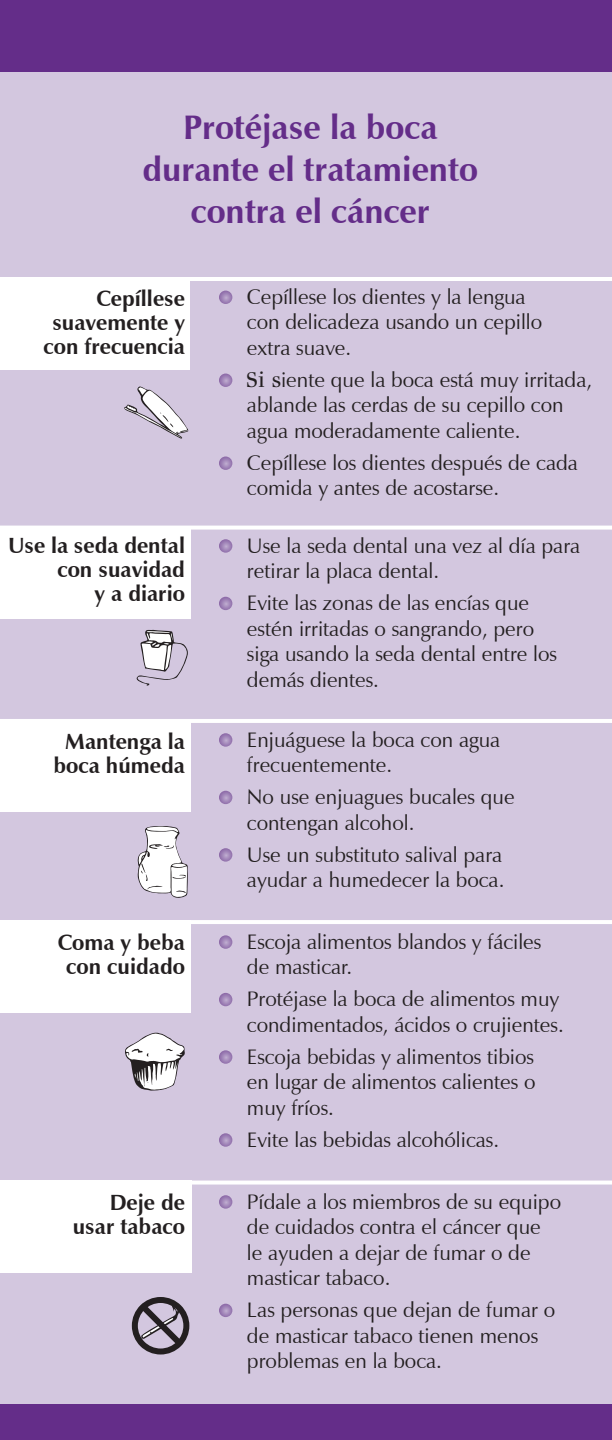
<style>
.page{position:relative;width:612px;height:1440px;background:#fff}
.page>*{position:absolute;margin:0;border:0;box-sizing:border-box;transform-origin:0 0}
.t1{font:700 34px/42px "Zapf Humanist 601 BT";color:#642d89;text-align:center}
.t2{font:700 22px/24px "Zapf Humanist 601 BT";color:#231f20;text-align:right}
.t3{font:21px/25.4px "Zapf Humanist 601 BT";color:#231f20}
.s1{font-family:"Zapf Book ITCLT";font-weight:300;font-size:22px}
</style>
<div class="page">
<div style="left:0;top:57px;width:612px;height:1347px;background:#d3c7df"></div>
<div style="left:0;top:277px;width:189px;height:93px;background:#fff"></div>
<div style="left:0;top:526px;width:190px;height:92px;background:#fff"></div>
<div style="left:0;top:719px;width:190px;height:93px;background:#fff"></div>
<div style="left:0;top:920px;width:191px;height:93px;background:#fff"></div>
<div style="left:0;top:1181px;width:192px;height:92px;background:#fff"></div>
<svg style="left:190px;top:526px;width:422px;height:4px;background:#faf9fb"></svg>
<hr style="left:0;top:277px;width:612px;height:4px;background:#fff">
<hr style="left:0;top:719px;width:612px;height:4px;background:#fff">
<hr style="left:0;top:920px;width:612px;height:4px;background:#fff">
<svg style="left:192px;top:1181px;width:420px;height:4px;background:#f9f8fb"></svg>
<div style="left:0;top:0;width:612px;height:72px;background:#642d89"></div>
<div style="left:0;top:1404px;width:612px;height:36px;background:#642d89"></div>
<svg style="left:124px;top:386px;width:64px;height:52px"></svg>
<svg style="left:219px;top:291px;width:13px;height:13px"></svg>
<svg style="left:219px;top:374px;width:13px;height:13px"></svg>
<svg style="left:219px;top:457px;width:13px;height:13px"></svg>
<svg style="left:219px;top:597px;width:13px;height:13px"></svg>
<svg style="left:137px;top:630px;width:51px;height:56px"></svg>
<svg style="left:219px;top:733px;width:13px;height:14px"></svg>
<svg style="left:219px;top:791px;width:13px;height:13px"></svg>
<svg style="left:219px;top:848px;width:13px;height:14px"></svg>
<svg style="left:137px;top:826px;width:51px;height:72px"></svg>
<svg style="left:219px;top:539px;width:13px;height:14px"></svg>
<svg style="left:125px;top:1033px;width:60px;height:58px"></svg>
<svg style="left:219px;top:935px;width:13px;height:14px"></svg>
<svg style="left:219px;top:993px;width:13px;height:13px"></svg>
<svg style="left:219px;top:1050px;width:13px;height:14px"></svg>
<svg style="left:219px;top:1133px;width:13px;height:14px"></svg>
<svg style="left:132px;top:1297px;width:57px;height:58px"></svg>
<svg style="left:219px;top:1195px;width:13px;height:14px"></svg>
<svg style="left:219px;top:1304px;width:13px;height:13px"></svg>
<h2 class="t1" style="left:142px;top:107px;width:337px">Protéjase la boca durante el tratamiento contra el cáncer</h2>
<h3 class="t2" style="left:44px;top:286px;width:143px">Cepíllese suavemente y con frecuencia</h3>
<p class="t3" style="left:247px;top:284px;width:297px">Cepíllese los dientes y la lengua con delicadeza usando un cepillo extra suave.</p>
<p class="t3" style="left:247px;top:367px;width:347px"><span class="s1">Si s</span>iente que la boca está muy irritada, ablande las cerdas de su cepillo con agua moderadamente caliente.</p>
<p class="t3" style="left:247px;top:450px;width:332px">Cepíllese los dientes después de cada comida y antes de acostarse.</p>
<h3 class="t2" style="left:8px;top:534px;width:179px">Use la seda dental con suavidad<br>y a diario</h3>
<p class="t3" style="left:247px;top:533px;width:335px">Use la seda dental una vez al día para retirar la placa dental.</p>
<p class="t3" style="left:247px;top:590px;width:312px">Evite las zonas de las encías que estén irritadas o sangrando, pero siga usando la seda dental entre los demás dientes.</p>
<h3 class="t2" style="left:54px;top:729px;width:133px;text-align:center">Mantenga la boca húmeda</h3>
<p class="t3" style="left:247px;top:727px;width:255px">Enjuáguese la boca con agua frecuentemente.</p>
<p class="t3" style="left:247px;top:784px;width:269px">No use enjuagues bucales que contengan alcohol.</p>
<p class="t3" style="left:247px;top:842px;width:259px">Use un substituto salival para ayudar a humedecer la boca.</p>
<h3 class="t2" style="left:58px;top:930px;width:129px;text-align:center">Coma y beba con cuidado</h3>
<p class="t3" style="left:247px;top:929px;width:296px">Escoja alimentos blandos y fáciles de masticar.</p>
<p class="t3" style="left:247px;top:986px;width:318px">Protéjase la boca de alimentos muy condimentados, ácidos o crujientes.</p>
<p class="t3" style="left:247px;top:1044px;width:290px;text-align:justify">Escoja bebidas y alimentos tibios en lugar de alimentos calientes o muy fríos.</p>
<p class="t3" style="left:247px;top:1127px;width:254px">Evite las bebidas alcohólicas.</p>
<h3 class="t2" style="left:73px;top:1190px;width:114px">Deje de usar tabaco</h3>
<p class="t3" style="left:247px;top:1189px;width:316px">Pídale a los miembros de su equipo de cuidados contra el cáncer que le ayuden a dejar de fumar o de masticar tabaco.</p>
<p class="t3" style="left:247px;top:1297px;width:310px">Las personas que dejan de fumar o de masticar tabaco tienen menos problemas en la boca.</p>
</div>
